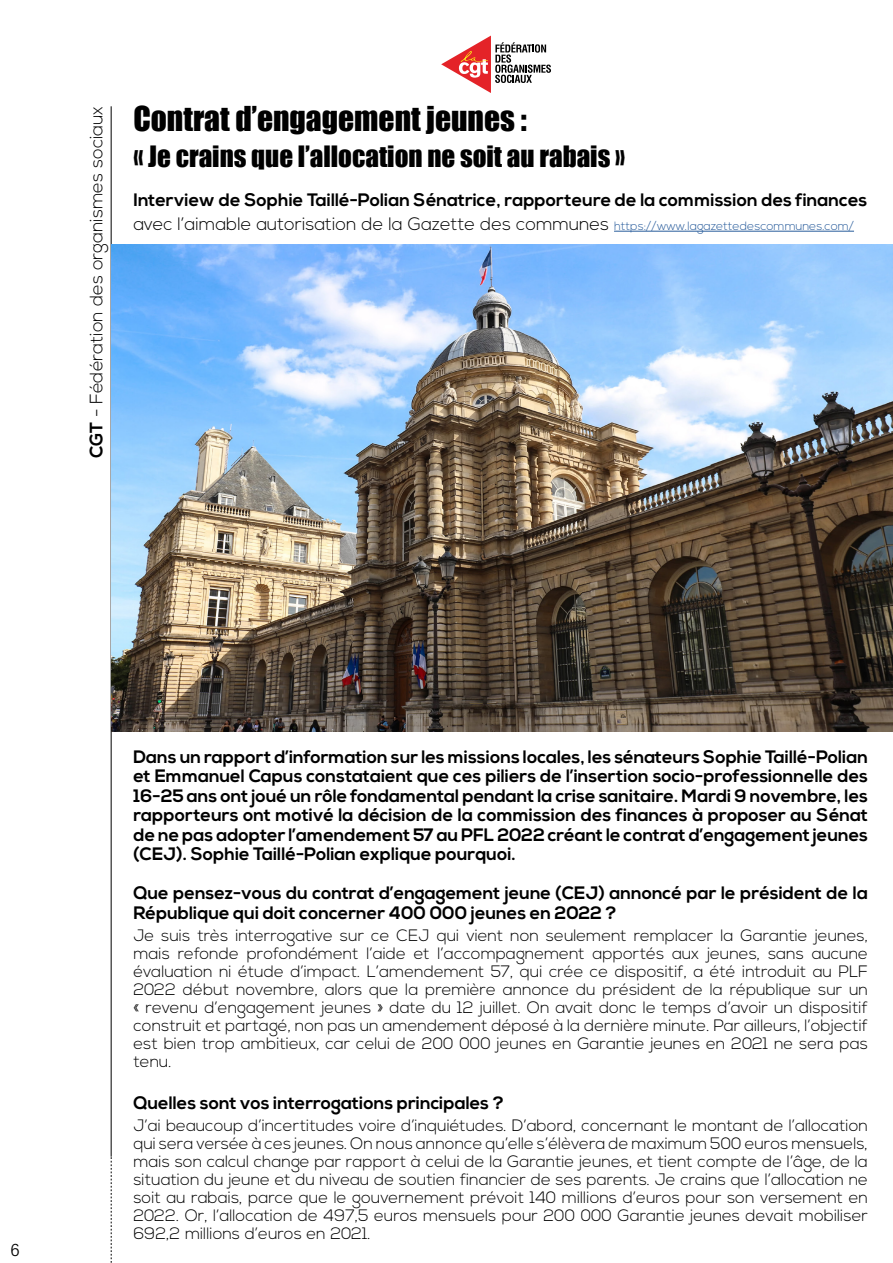
<style>
.page{position:relative;width:893px;height:1263px;background:#fff}
.page>*{position:absolute;margin:0;border:0;box-sizing:border-box;transform-origin:0 0}
.t1{font:31.5px "Impact";color:#000}
.t2{font:27px "Impact";color:#000}
.t3{font:700 18px/19.5px "Nexa";color:#000}
.t4{font:300 18px "Nexa";color:#000}
.t5{font:18px "Acumin Variable Concept";color:#000}
.t6{font:300 16.5px/18px "Nexa";color:#000;text-align:justify}
.s1{font-weight:700}
.s2{font-weight:300}
.s3{font-weight:300;font-size:12px;color:#275b9b}
</style>
<div class="page">
<hr style="left:111px;top:106px;width:1px;height:1051px;background:#000">
<svg style="left:111px;top:1157px;width:1px;height:106px"></svg>
<svg style="left:441px;top:36px;width:110px;height:57px"></svg>
<img style="left:111px;top:244px;width:782px;height:487px">
<hr style="left:614px;top:231px;width:240px;height:1px;background:#275b9b">
<p class="t4" style="left:86px;top:458px;width:353px;rotate:-90deg"><span class="s1">CGT</span> - Fédération des organismes sociaux</p>
<h1 class="t1" style="left:133px;top:94px;width:395px">Contrat d’engagement jeunes :</h1>
<h2 class="t2" style="left:133px;top:136px;width:493px">« Je crains que l’allocation ne soit au rabais »</h2>
<p class="t3" style="left:133px;top:189px;width:735px;line-height:23.7px">Interview de Sophie Taillé-Polian Sénatrice, rapporteure de la commission des finances <span class="s2">avec l’aimable autorisation de la Gazette des communes</span> <span class="s3">https://www.lagazettedescommunes.com/</span></p>
<p class="t5" style="left:11px;top:1237px;width:11px">6</p>
<p class="t3" style="left:133px;top:748px;width:736px;text-align:justify">Dans un rapport d’information sur les missions locales, les sénateurs Sophie Taillé-Polian et Emmanuel Capus constataient que ces piliers de l’insertion socio-professionnelle des 16-25 ans ont joué un rôle fondamental pendant la crise sanitaire. Mardi 9 novembre, les rapporteurs ont motivé la décision de la commission des finances à proposer au Sénat de ne pas adopter l’amendement 57 au PFL 2022 créant le contrat d’engagement jeunes (CEJ). Sophie Taillé-Polian explique pourquoi.</p>
<p class="t3" style="left:133px;top:884px;width:736px">Que pensez-vous du contrat d’engagement jeune (CEJ) annoncé par le président de la<br>République qui doit concerner 400 000 jeunes en 2022 ?</p>
<p class="t6" style="left:133px;top:927px;width:736px">Je suis très interrogative sur ce CEJ qui vient non seulement remplacer la Garantie jeunes, mais refonde profondément l’aide et l’accompagnement apportés aux jeunes, sans aucune évaluation ni étude d’impact. L’amendement 57, qui crée ce dispositif, a été introduit au PLF 2022 début novembre, alors que la première annonce du président de la république sur un « revenu d’engagement jeunes » date du 12 juillet. On avait donc le temps d’avoir un dispositif construit et partagé, non pas un amendement déposé à la dernière minute. Par ailleurs, l’objectif est bien trop ambitieux, car celui de 200 000 jeunes en Garantie jeunes en 2021 ne sera pas tenu.</p>
<p class="t3" style="left:133px;top:1094px;width:372px">Quelles sont vos interrogations principales ?</p>
<p class="t6" style="left:133px;top:1117px;width:736px">J’ai beaucoup d’incertitudes voire d’inquiétudes. D’abord, concernant le montant de l’allocation qui sera versée à ces jeunes. On nous annonce qu’elle s’élèvera de maximum 500 euros mensuels, mais son calcul change par rapport à celui de la Garantie jeunes, et tient compte de l’âge, de la situation du jeune et du niveau de soutien financier de ses parents. Je crains que l’allocation ne soit au rabais, parce que le gouvernement prévoit 140 millions d’euros pour son versement en 2022. Or, l’allocation de 497,5 euros mensuels pour 200 000 Garantie jeunes devait mobiliser 692,2 millions d’euros en 2021.</p>
</div>
